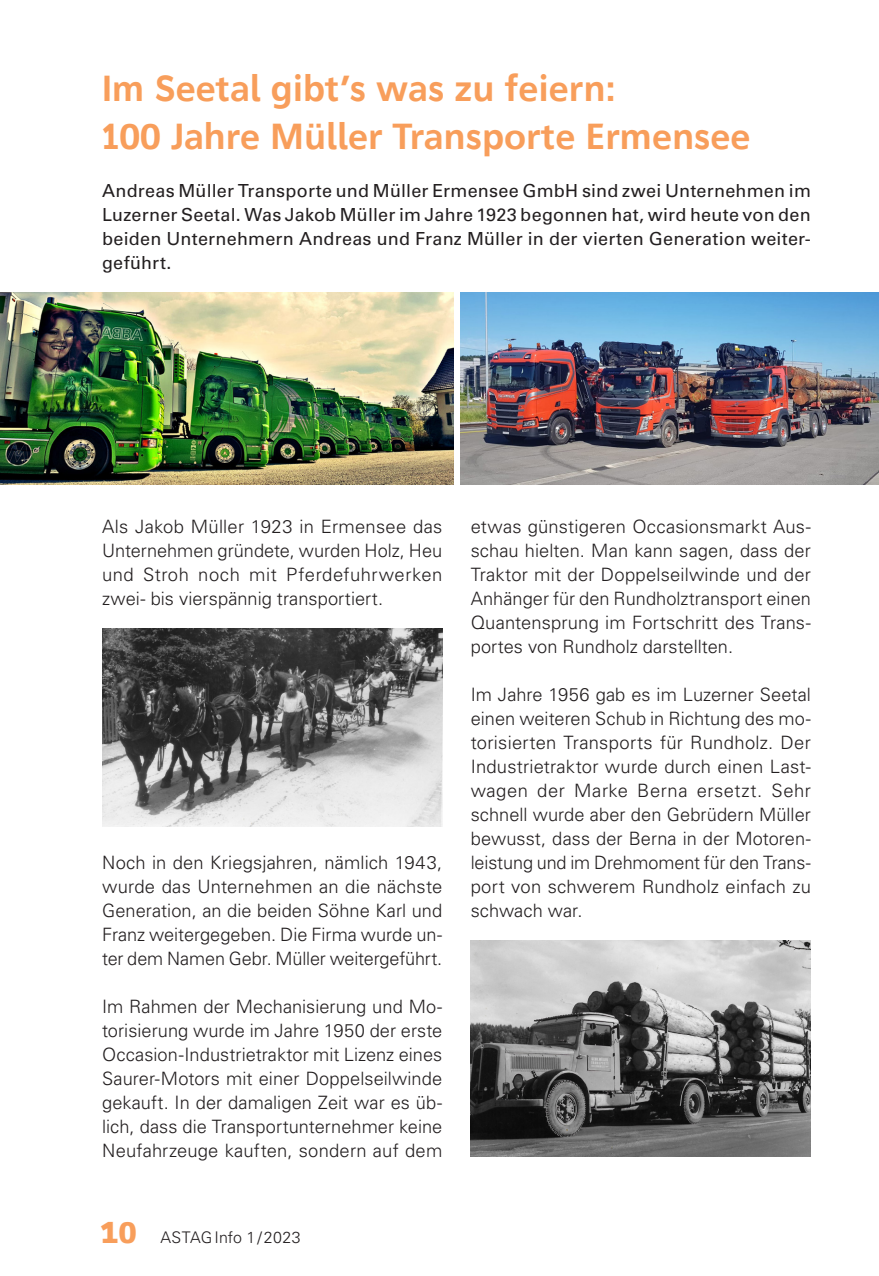
<style>
.page{position:relative;width:879px;height:1276px;background:#fff}
.page>*{position:absolute;margin:0;border:0;box-sizing:border-box;transform-origin:0 0}
.t1{font:36px/48px "Agan 65";color:#f89e5b}
.t2{font:300 18.4px/24px "Univers LT Std";letter-spacing:.005em;color:#231f20;text-align:justify}
.t3{font:18px/24px "Univers LT Std";letter-spacing:.01em;color:#231f20;text-align:justify}
.t4{font:300 16px "Univers LT Std";letter-spacing:.015em;color:#231f20}
.s1{font-family:"Agan 75";font-weight:400;font-size:30px;color:#f89e5b}
</style>
<div class="page">
<img style="left:102px;top:629px;width:340px;height:197px">
<img style="left:471px;top:941px;width:340px;height:216px">
<img style="left:0;top:293px;width:454px;height:192px">
<img style="left:460px;top:293px;width:419px;height:192px">
<h1 class="t1" style="left:102px;top:64px;width:650px">Im Seetal gibt’s was zu feiern:<br>100 Jahre Müller Transporte Ermensee</h1>
<p class="t3" style="left:102px;top:178px;width:710px">Andreas Müller Transporte und Müller Ermensee GmbH sind zwei Unternehmen im Luzerner Seetal. Was Jakob Müller im Jahre 1923 begonnen hat, wird heute von den beiden Unternehmern Andreas und Franz Müller in der vierten Generation weiter&shy;geführt.</p>
<p class="t2" style="left:102px;top:514px;width:342px">Als Jakob Müller 1923 in Ermensee das Unternehmen gründete, wurden Holz, Heu und Stroh noch mit Pferdefuhrwerken zwei- bis vierspännig transportiert.</p>
<p class="t2" style="left:102px;top:850px;width:342px">Noch in den Kriegsjahren, nämlich 1943, wurde das Unternehmen an die nächste Generation, an die beiden Söhne Karl und Franz weitergegeben. Die Firma wurde un&shy;ter dem Namen Gebr. Müller weitergeführt.</p>
<p class="t2" style="left:102px;top:994px;width:342px">Im Rahmen der Mechanisierung und Mo&shy;torisierung wurde im Jahre 1950 der erste Occasion-Industrietraktor mit Lizenz eines Saurer-Motors mit einer Doppelseilwinde gekauft. In der damaligen Zeit war es üb&shy;lich, dass die Transportunternehmer keine Neufahrzeuge kauften, sondern auf dem</p>
<p class="t4" style="left:99px;top:1227px;width:203px"><span class="s1">10</span> ASTAGInfo 1/2023</p>
<p class="t2" style="left:471px;top:514px;width:342px">etwas günstigeren Occasionsmarkt Aus&shy;schau hielten. Man kann sagen, dass der Traktor mit der Doppelseilwinde und der Anhänger für den Rundholztransport einen Quantensprung im Fortschritt des Trans&shy;portes von Rundholz darstellten.</p>
<p class="t2" style="left:471px;top:682px;width:342px">Im Jahre 1956 gab es im Luzerner Seetal einen weiteren Schub in Richtung des mo&shy;torisierten Transports für Rundholz. Der Industrietraktor wurde durch einen Last&shy;wagen der Marke Berna ersetzt. Sehr schnell wurde aber den Gebrüdern Müller bewusst, dass der Berna in der Motoren&shy;leistung und im Drehmoment für den Trans&shy;port von schwerem Rundholz einfach zu schwach war.</p>
</div>
